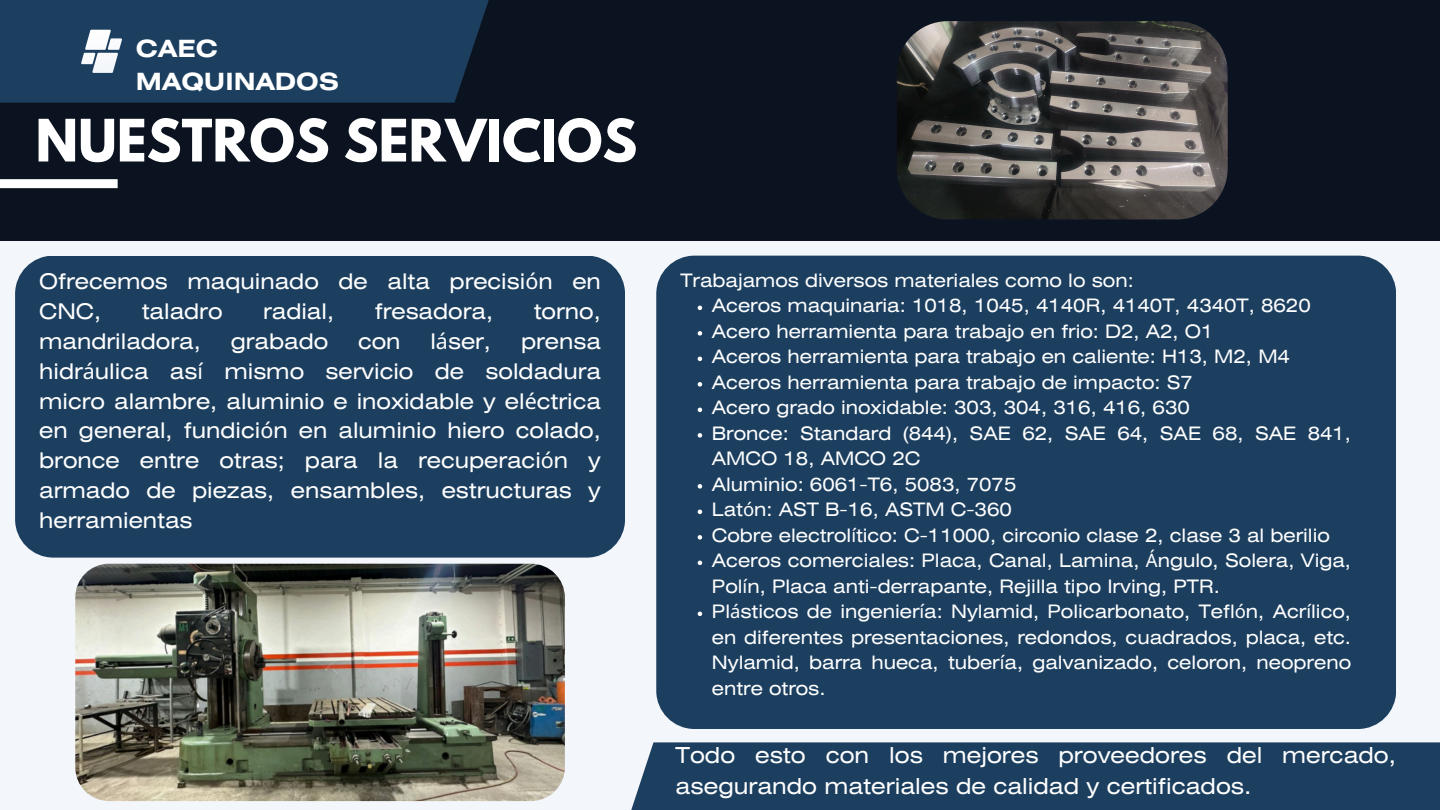
<style>
.page{position:relative;width:1440px;height:810px;background:#f3f6fa}
.page>*{position:absolute;margin:0;border:0;box-sizing:border-box;transform-origin:0 0}
.t1{font:700 51.8px "League Spartan";color:#fff}
.t2{font:700 23.7px/33px "Helios Ext";color:#fff}
.t3{font:22px/30.8px "Helios Ext";color:#fff}
.t4{font:21.5px/29.9px "Helios Ext";color:#fff}
.t5{font:18.5px/25.5px "Helios Ext";color:#fff}
.s1{font-family:"Noto Sans"}
</style>
<div class="page">
<div style="left:0;top:0;width:1440px;height:241px;background:#0b1320"></div>
<div style="left:0;top:179px;width:118px;height:9px;background:#fff"></div>
<div style="left:15px;top:256px;width:610px;height:302px;background:#1c3f60;border-radius:38px"></div>
<div style="left:656px;top:256px;width:740px;height:473px;background:#1c3f60;border-radius:38px"></div>
<div style="left:0;top:0;width:489px;height:103px;background:#1c3f60"></div>
<svg style="left:81px;top:30px;width:41px;height:43px;background:#a3b2c0"></svg>
<div style="left:631px;top:742px;width:809px;height:68px;background:#1c3f60"></div>
<img style="left:75px;top:564px;width:490px;height:237px;border-radius:34px">
<img style="left:897px;top:21px;width:331px;height:198px;border-radius:51px">
<svg style="left:698px;top:306px;width:4px;height:4px"></svg>
<svg style="left:698px;top:331px;width:4px;height:5px"></svg>
<svg style="left:698px;top:357px;width:4px;height:4px"></svg>
<svg style="left:698px;top:382px;width:4px;height:5px"></svg>
<svg style="left:698px;top:408px;width:4px;height:4px"></svg>
<svg style="left:698px;top:433px;width:4px;height:5px"></svg>
<svg style="left:698px;top:484px;width:4px;height:5px"></svg>
<svg style="left:698px;top:510px;width:4px;height:4px"></svg>
<svg style="left:698px;top:535px;width:4px;height:5px"></svg>
<svg style="left:698px;top:561px;width:4px;height:4px"></svg>
<svg style="left:698px;top:612px;width:4px;height:4px"></svg>
<p class="t2" style="left:136px;top:34px;width:205px">CAEC<br>MAQUINADOS</p>
<h1 class="t1" style="left:35px;top:115px;width:603px">NUESTROS SERVICIOS</h1>
<p class="t4" style="left:39px;top:268px;width:563px">Ofrecemos maquinado de alta precisi<span class="s1">ó</span>n en<br>CNC,</p>
<p class="t4" style="left:142px;top:298px;width:82px">taladro</p>
<p class="t4" style="left:263px;top:298px;width:73px">radial,</p>
<p class="t4" style="left:375px;top:298px;width:120px">fresadora,</p>
<p class="t4" style="left:534px;top:298px;width:69px">torno,</p>
<p class="t4" style="left:39px;top:328px;width:163px">mandriladora,</p>
<p class="t4" style="left:231px;top:328px;width:99px">grabado</p>
<p class="t4" style="left:358px;top:328px;width:44px">con</p>
<p class="t4" style="left:430px;top:328px;width:62px">l<span class="s1">á</span>ser,</p>
<p class="t4" style="left:39px;top:328px;width:563px;text-align:justify;text-indent:482px">prensa hidr<span class="s1">á</span>ulica as<span class="s1">í</span> mismo servicio de soldadura micro alambre, aluminio e inoxidable y el<span class="s1">é</span>ctrica en general, fundici<span class="s1">ó</span>n en aluminio hiero colado, bronce entre otras; para la recuperaci<span class="s1">ó</span>n y armado de piezas, ensambles, estructuras y herramientas</p>
<h3 class="t5" style="left:680px;top:269px;width:455px">Trabajamos diversos materiales como lo son:</h3>
<p class="t5" style="left:712px;top:295px;width:600px">Aceros maquinaria: 1018, 1045, 4140R, 4140T, 4340T, 8620</p>
<p class="t5" style="left:712px;top:320px;width:503px">Acero herramienta para trabajo en frio: D2, A2, O1</p>
<p class="t5" style="left:712px;top:346px;width:580px">Aceros herramienta para trabajo en caliente: H13, M2, M4</p>
<p class="t5" style="left:712px;top:371px;width:483px">Aceros herramienta para trabajo de impacto: S7</p>
<p class="t5" style="left:712px;top:397px;width:480px">Acero grado inoxidable: 303, 304, 316, 416, 630</p>
<p class="t5" style="left:712px;top:422px;width:641px">Bronce: Standard (844), SAE 62, SAE 64, SAE 68, SAE 841,<br>AMCO 18, AMCO 2C</p>
<p class="t5" style="left:712px;top:473px;width:306px">Aluminio: 6061-T6, 5083, 7075</p>
<p class="t5" style="left:712px;top:499px;width:301px">Lat<span class="s1">ó</span>n: AST B-16, ASTM C-360</p>
<p class="t5" style="left:712px;top:524px;width:620px">Cobre electrol<span class="s1">í</span>tico: C-11000, circonio clase 2, clase 3 al berilio</p>
<p class="t5" style="left:712px;top:550px;width:641px">Aceros comerciales: Placa, Canal, Lamina, <span class="s1">Á</span>ngulo, Solera, Viga,<br>Pol<span class="s1">í</span>n, Placa anti-derrapante, Rejilla tipo Irving, PTR.</p>
<p class="t5" style="left:712px;top:601px;width:641px;text-align:justify">Pl<span class="s1">á</span>sticos de ingenier<span class="s1">í</span>a: Nylamid, Policarbonato, Tefl<span class="s1">ó</span>n, Acr<span class="s1">í</span>lico, en diferentes presentaciones, redondos, cuadrados, placa, etc.<br>Nylamid, barra hueca, tuber<span class="s1">í</span>a, galvanizado, celoron, neopreno entre otros.</p>
<p class="t3" style="left:676px;top:742px;width:722px">Todo esto con los mejores proveedores del mercado, asegurando materiales de calidad y certificados.</p>
</div>
